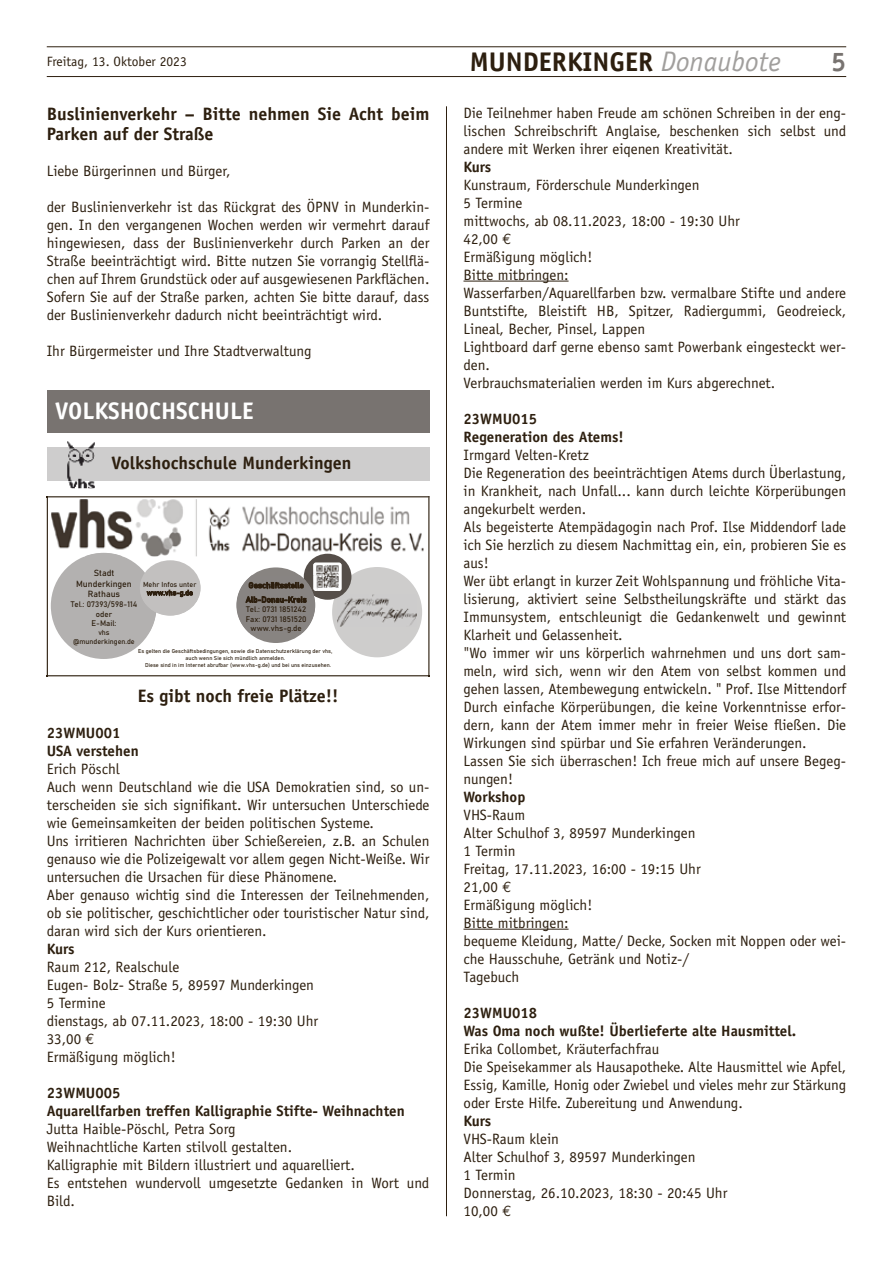
<style>
.page{position:relative;width:893px;height:1263px;background:#fff}
.page>*{position:absolute;margin:0;border:0;box-sizing:border-box;transform-origin:0 0}
.t1{font:700 27px "Officina Sans";color:#2d1f0f}
.t2{font:700 27px "Officina Sans";color:#787370}
.t3{font:700 24px "Officina Sans";color:#fff}
.t4{font:700 18px/19.5px "Officina Sans";color:#2d1f0f}
.t5{font:15px/18px "Officina Sans";color:#2d1f0f}
.t6{font:700 15px/18px "Officina Sans";color:#2d1f0f}
.t7{font:13.5px "Officina Sans";color:#2d1f0f}
.t8{font:300 8.85px/10.5px "Bahnschrift";color:#2d1f0f;text-align:center}
.t9{font:300 7.95px/9.6px "Bahnschrift";color:#2d1f0f;text-align:center}
.t10{font:300 7.2px/8.6px "Bahnschrift";color:#2d1f0f;text-align:center}
.t11{font:300 5.55px "Bahnschrift";color:#2d1f0f}
.s1{font-weight:400;font-style:italic;font-size:28.35px;color:#a19f9d}
.s2{font-family:"Euro Mono"}
</style>
<div class="page">
<hr style="left:47px;top:76px;width:799px;height:1px;background:#2d1f0f">
<hr style="left:47px;top:47px;width:799px;height:1px;background:#2d1f0f">
<hr style="left:446px;top:106px;width:1px;height:1110px;background:#2d1f0f">
<div style="left:47px;top:447px;width:382px;height:33px;background:#cecdcd"></div>
<img style="left:66px;top:441px;width:30px;height:47px">
<img style="left:66px;top:447px;width:30px;height:33px">
<div style="left:47px;top:390px;width:382px;height:43px;background:#787370"></div>
<hr style="left:48px;top:496px;width:380px;height:1px;background:#2d1f0f">
<hr style="left:47px;top:497px;width:1px;height:178px;background:#2d1f0f">
<hr style="left:428px;top:497px;width:1px;height:178px;background:#2d1f0f">
<hr style="left:48px;top:675px;width:380px;height:1px;background:#2d1f0f">
<div style="left:51px;top:553px;width:106px;height:106px;background:#b3b1b0;border-radius:50%"></div>
<img style="left:51px;top:499px;width:372px;height:57px">
<img style="left:85px;top:553px;width:38px;height:3px">
<div style="left:332px;top:567px;width:90px;height:90px;background:#cecdcc;border-radius:50%"></div>
<img style="left:337px;top:594px;width:80px;height:33px">
<div style="left:140px;top:560px;width:61px;height:56px;background:#c2c0bf;border-radius:50%"></div>
<img style="left:146px;top:579px;width:55px;height:37px">
<svg style="left:147px;top:590px;width:46px;height:7px"></svg>
<div style="left:304px;top:554px;width:47px;height:46px;background:#554e49;border-radius:50%"></div>
<img style="left:313px;top:563px;width:28px;height:28px">
<div style="left:236px;top:567px;width:79px;height:76px;background:#888481;border-radius:50%"></div>
<img style="left:315px;top:575px;width:2px;height:16px">
<img style="left:236px;top:575px;width:79px;height:58px">
<svg style="left:249px;top:582px;width:55px;height:8px"></svg>
<svg style="left:246px;top:596px;width:61px;height:8px"></svg>
<hr style="left:463px;top:281px;width:106px;height:1px;background:#2d1f0f">
<hr style="left:463px;top:929px;width:106px;height:1px;background:#2d1f0f">
<p class="t7" style="left:47px;top:53px;width:142px">Freitag, 13. Oktober 2023</p>
<h1 class="t1" style="left:470px;top:45px;width:313px">MUNDERKINGER <span class="s1">Donaubote</span></h1>
<h1 class="t2" style="left:831px;top:45px;width:17px">5</h1>
<p class="t4" style="left:47px;top:104px;width:384px">Buslinienverkehr – Bitte nehmen Sie Acht beim<br>Parken auf der Straße</p>
<p class="t5" style="left:47px;top:162px;width:185px">Liebe Bürgerinnen und Bürger,</p>
<p class="t5" style="left:47px;top:198px;width:384px;text-align:justify">der Buslinienverkehr ist das Rückgrat des ÖPNV in Munderkin&shy;gen. In den vergangenen Wochen werden wir vermehrt darauf hingewiesen, dass der Buslinienverkehr durch Parken an der Straße beeinträchtigt wird. Bitte nutzen Sie vorrangig Stellflä&shy;chen auf Ihrem Grundstück oder auf ausgewiesenen Parkflächen.<br>Sofern Sie auf der Straße parken, achten Sie bitte darauf, dass der Buslinienverkehr dadurch nicht beeinträchtigt wird.</p>
<p class="t5" style="left:47px;top:342px;width:266px">Ihr Bürgermeister und Ihre Stadtverwaltung</p>
<p class="t5" style="left:463px;top:104px;width:384px;text-align:justify">Die Teilnehmer haben Freude am schönen Schreiben in der eng&shy;lischen Schreibschrift Anglaise, beschenken sich selbst und andere mit Werken ihrer eiqenen Kreativität.</p>
<p class="t6" style="left:463px;top:157px;width:29px">Kurs</p>
<p class="t5" style="left:463px;top:176px;width:384px">Kunstraum, Förderschule Munderkingen<br>5 Termine<br>mittwochs, ab 08.11.2023, 18:00 - 19:30 Uhr<br>42,00 <span class="s2">€<br></span>Ermäßigung möglich!<br>Bitte mitbringen:<br>Wasserfarben/Aquarellfarben bzw. vermalbare Stifte und andere Buntstifte, Bleistift HB, Spitzer, Radiergummi, Geodreieck, Lineal, Becher, Pinsel, Lappen<br>Lightboard darf gerne ebenso samt Powerbank eingesteckt wer&shy;den.<br>Verbrauchsmaterialien werden im Kurs abgerechnet.</p>
<p class="t6" style="left:463px;top:409px;width:162px">23WMU015<br>Regeneration des Atems!</p>
<p class="t5" style="left:463px;top:446px;width:384px">Irmgard Velten-Kretz<br>Die Regeneration des beeinträchtigen Atems durch Überlastung, in Krankheit, nach Unfall... kann durch leichte Körperübungen angekurbelt werden.<br>Als begeisterte Atempädagogin nach Prof. Ilse Middendorf lade ich Sie herzlich zu diesem Nachmittag ein, ein, probieren Sie es aus!<br>Wer übt erlangt in kurzer Zeit Wohlspannung und fröhliche Vita&shy;lisierung, aktiviert seine Selbstheilungskräfte und stärkt das Immunsystem, entschleunigt die Gedankenwelt und gewinnt Klarheit und Gelassenheit.<br>"Wo immer wir uns körperlich wahrnehmen und uns dort sam&shy;meln, wird sich, wenn wir den Atem von selbst kommen und gehen lassen, Atembewegung entwickeln. " Prof. Ilse Mittendorf Durch einfache Körperübungen, die keine Vorkenntnisse erfor&shy;dern, kann der Atem immer mehr in freier Weise fließen. Die Wirkungen sind spürbar und Sie erfahren Veränderungen.<br>Lassen Sie sich überraschen! Ich freue mich auf unsere Begeg&shy;nungen!</p>
<p class="t6" style="left:463px;top:787px;width:63px">Workshop</p>
<p class="t5" style="left:463px;top:806px;width:384px">VHS-Raum<br>Alter Schulhof 3, 89597 Munderkingen<br>1 Termin<br>Freitag, 17.11.2023, 16:00 - 19:15 Uhr<br>21,00 <span class="s2">€<br></span>Ermäßigung möglich!<br>Bitte mitbringen:<br>bequeme Kleidung, Matte/ Decke, Socken mit Noppen oder wei&shy;che Hausschuhe, Getränk und Notiz-/<br>Tagebuch</p>
<p class="t6" style="left:463px;top:1003px;width:334px">23WMU018<br>Was Oma noch wußte! Überlieferte alte Hausmittel.</p>
<p class="t5" style="left:463px;top:1040px;width:384px">Erika Collombet, Kräuterfachfrau<br>Die Speisekammer als Hausapotheke. Alte Hausmittel wie Apfel, Essig, Kamille, Honig oder Zwiebel und vieles mehr zur Stärkung oder Erste Hilfe. Zubereitung und Anwendung.</p>
<p class="t6" style="left:463px;top:1111px;width:29px">Kurs</p>
<p class="t5" style="left:463px;top:1130px;width:265px">VHS-Raum klein<br>Alter Schulhof 3, 89597 Munderkingen<br>1 Termin<br>Donnerstag, 26.10.2023, 18:30 - 20:45 Uhr<br>10,00 <span class="s2">€</span></p>
<h2 class="t3" style="left:55px;top:396px;width:200px">VOLKSHOCHSCHULE</h2>
<p class="t4" style="left:111px;top:453px;width:242px">Volkshochschule Munderkingen</p>
<p class="t8" style="left:76px;top:567px;width:57px">Stadt<br>Munderkingen<br>Rathaus</p>
<p class="t9" style="left:71px;top:599px;width:68px">Tel.: 07393/598-114 oder<br>E-Mail:</p>
<p class="t10" style="left:73px;top:628px;width:63px">vhs @munderkingen.de</p>
<p class="t10" style="left:143px;top:579px;width:55px">Mehr Infos unter</p>
<p class="t9" style="left:246px;top:604px;width:62px">Tel.: 0731 1851242<br>Fax: 0731 1851520 www.vhs-g.de</p>
<p class="t11" style="left:138px;top:647px;width:196px">Es gelten die Geschäftsbedingungen, sowie die Datenschutzerklärung der vhs,</p>
<p class="t11" style="left:186px;top:654px;width:101px">auch wenn Sie sich mündlich anmelden.</p>
<p class="t11" style="left:145px;top:660px;width:188px">Diese sind in im Internet abrufbar (www.vhs-g.de) und bei uns einzusehen.</p>
<p class="t4" style="left:138px;top:686px;width:202px">Es gibt noch freie Plätze!!</p>
<p class="t6" style="left:47px;top:724px;width:93px">23WMU001<br>USA verstehen</p>
<p class="t5" style="left:47px;top:760px;width:384px">Erich Pöschl<br>Auch wenn Deutschland wie die USA Demokratien sind, so un&shy;terscheiden sie sich signifikant. Wir untersuchen Unterschiede wie Gemeinsamkeiten der beiden politischen Systeme.<br>Uns irritieren Nachrichten über Schießereien, z.B. an Schulen genauso wie die Polizeigewalt vor allem gegen Nicht-Weiße. Wir untersuchen die Ursachen für diese Phänomene.<br>Aber genauso wichtig sind die Interessen der Teilnehmenden, ob sie politischer, geschichtlicher oder touristischer Natur sind, daran wird sich der Kurs orientieren.</p>
<p class="t6" style="left:47px;top:940px;width:29px">Kurs</p>
<p class="t5" style="left:47px;top:958px;width:273px">Raum 212, Realschule<br>Eugen- Bolz- Straße 5, 89597 Munderkingen<br>5 Termine<br>dienstags, ab 07.11.2023, 18:00 - 19:30 Uhr<br>33,00 <span class="s2">€<br></span>Ermäßigung möglich!</p>
<p class="t6" style="left:47px;top:1084px;width:360px">23WMU005<br>Aquarellfarben treffen Kalligraphie Stifte- Weihnachten</p>
<p class="t5" style="left:47px;top:1120px;width:384px">Jutta Haible-Pöschl, Petra Sorg<br>Weihnachtliche Karten stilvoll gestalten.<br>Kalligraphie mit Bildern illustriert und aquarelliert.<br>Es entstehen wundervoll umgesetzte Gedanken in Wort und Bild.</p>
</div>
